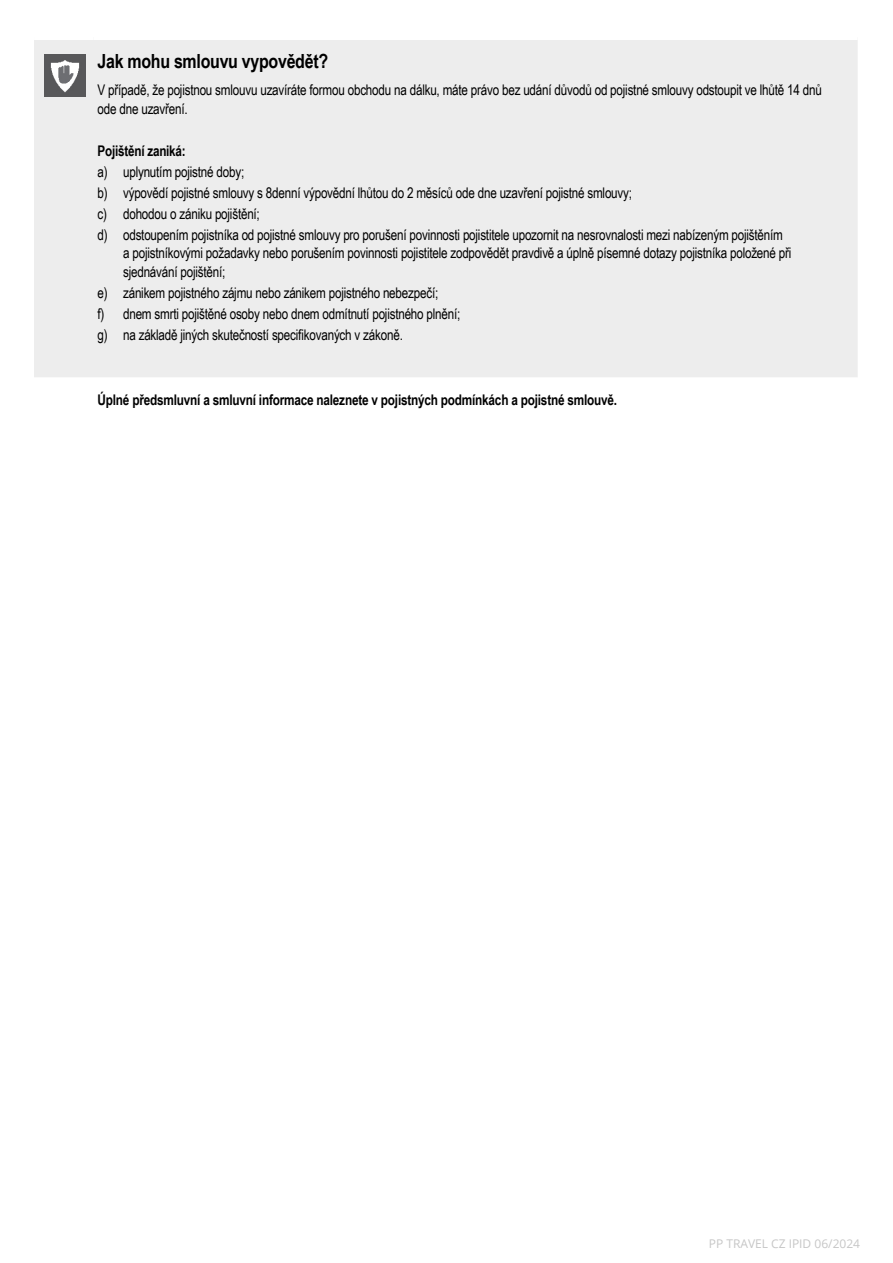
<style>
.page{position:relative;width:893px;height:1263px;background:#fff}
.page>*{position:absolute;margin:0;border:0;box-sizing:border-box;transform-origin:0 0}
.Cover_subhead{font:700 19.5px "Arial Narrow";letter-spacing:-.015em;color:#000}
.Main_obligations_bullet{font:14.7px/18.8px "Arial Narrow";letter-spacing:-.015em;color:#000}
.Covered_bullets{font:700 14.7px "Arial Narrow";letter-spacing:-.015em;color:#000}
.Main_obligations_bullet-2{font:700 14.7px "Arial Narrow";letter-spacing:-.015em;color:#000}
.t1{font:12px "Open Sans";color:#c6c6c6}
</style>
<div class="page">
<div style="left:34px;top:40px;width:824px;height:337px;background:#ededed"></div>
<img style="left:45px;top:54px;width:41px;height:43px">
<p class="Cover_subhead" style="left:98px;top:47px;width:232px">Jak mohu smlouvu vypovědět?</p>
<p class="Main_obligations_bullet" style="left:98px;top:80px;width:726px">V případě, že pojistnou smlouvu uzavíráte formou obchodu na dálku, máte právo bez udání důvodů od pojistné smlouvy odstoupit ve lhůtě 14 dnů ode dne uzavření.</p>
<p class="Main_obligations_bullet-2" style="left:98px;top:140px;width:90px">Pojištění zaniká:</p>
<p class="Main_obligations_bullet" style="left:98px;top:162px;width:148px">a) uplynutím pojistné doby;</p>
<p class="Main_obligations_bullet" style="left:98px;top:183px;width:536px">b) výpovědí pojistné smlouvy s 8denní výpovědní lhůtou do 2 měsíců ode dne uzavření pojistné smlouvy;</p>
<p class="Main_obligations_bullet" style="left:98px;top:204px;width:164px">c) dohodou o zániku pojištění;</p>
<p class="Main_obligations_bullet" style="left:123px;top:224px;width:670px;text-indent:-26px">d) odstoupením pojistníka od pojistné smlouvy pro porušení povinnosti pojistitele upozornit na nesrovnalosti mezi nabízeným pojištěním a pojistníkovými požadavky nebo porušením povinnosti pojistitele zodpovědět pravdivě a úplně písemné dotazy pojistníka položené při sjednávání pojištění;</p>
<p class="Main_obligations_bullet" style="left:98px;top:283px;width:342px">e) zánikem pojistného zájmu nebo zánikem pojistného nebezpečí;</p>
<p class="Main_obligations_bullet" style="left:98px;top:304px;width:364px">f) dnem smrti pojištěné osoby nebo dnem odmítnutí pojistného plnění;</p>
<p class="Main_obligations_bullet" style="left:98px;top:325px;width:307px">g) na základě jiných skutečností specifikovaných v zákoně.</p>
<p class="Covered_bullets" style="left:98px;top:389px;width:521px">Úplné předsmluvní a smluvní informace naleznete v pojistných podmínkách a pojistné smlouvě.</p>
<p class="t1" style="left:709px;top:1235px;width:153px">PP TRAVEL CZ IPID 06/2024</p>
</div>
